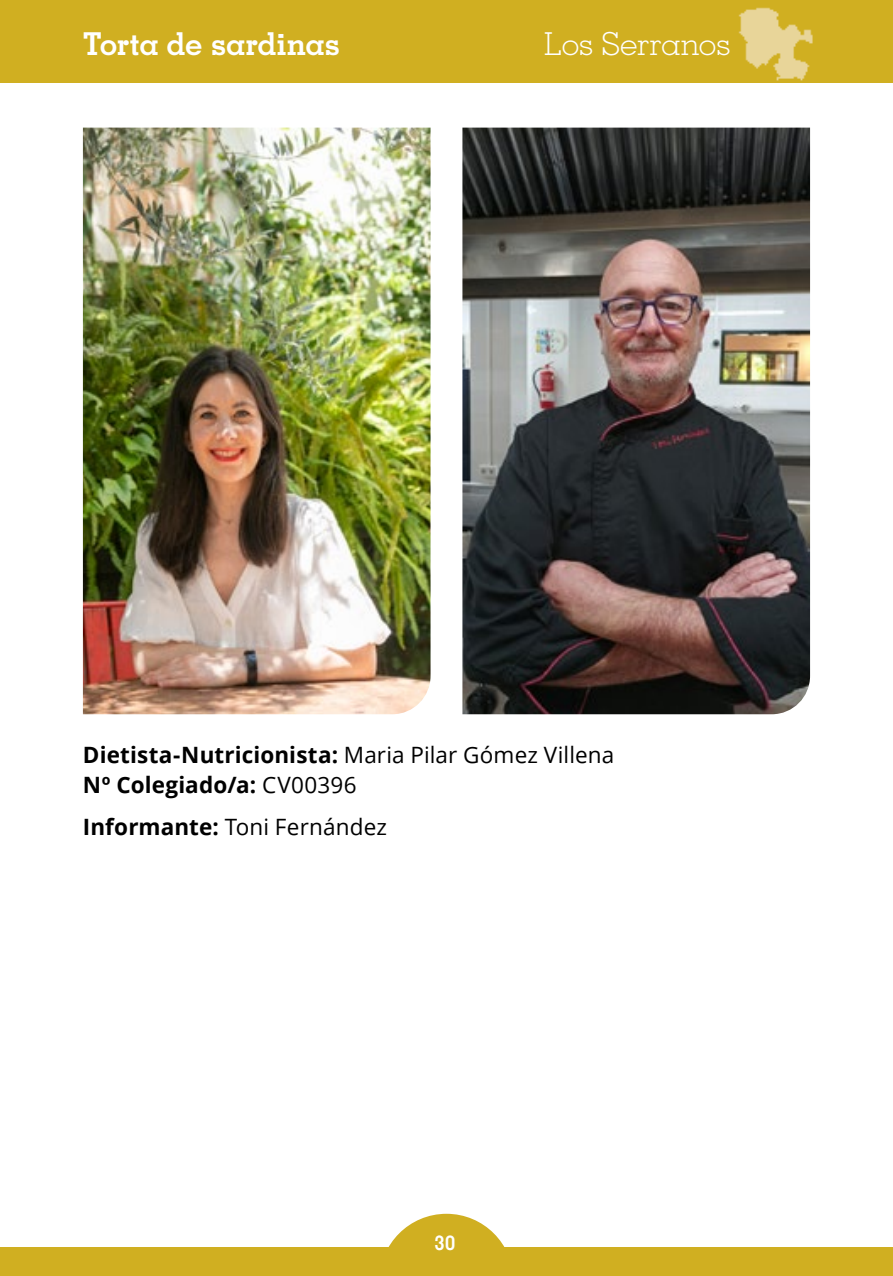
<style>
.page{position:relative;width:893px;height:1276px;background:#fff}
.page>*{position:absolute;margin:0;border:0;box-sizing:border-box;transform-origin:0 0}
.t1{font:700 31.5px "Memphis LT Std";letter-spacing:-.01em;color:#fff}
.t2{font:300 31.5px "Memphis LT Std";color:#fff}
.t3{font:700 22.5px/29.2px "Open Sans";letter-spacing:.005em;color:#000}
.t4{font:22.5px "Open Sans";letter-spacing:.005em;color:#000}
.t5{font:700 20.25px "Memphis LT Std";color:#fff}
.s1{font-weight:400}
.s2{font-weight:700}
</style>
<div class="page">
<div style="left:0;top:1247px;width:893px;height:29px;background:#d0af21"></div>
<svg style="left:388px;top:1213px;width:117px;height:34px"></svg>
<div style="left:0;top:0;width:893px;height:83px;background:#d0af21"></div>
<img style="left:462px;top:128px;width:348px;height:586px">
<img style="left:83px;top:128px;width:348px;height:586px">
<img style="left:738px;top:7px;width:75px;height:74px">
<h1 class="t1" style="left:83px;top:24px;width:259px">Torta de sardinas</h1>
<h1 class="t2" style="left:544px;top:24px;width:188px">Los Serranos</h1>
<p class="t3" style="left:83px;top:740px;width:533px">Dietista-Nutricionista: <span class="s1">Maria Pilar Gómez Villena<br></span>Nº Colegiado/a: <span class="s1">CV00396</span></p>
<p class="t4" style="left:83px;top:811px;width:306px"><span class="s2">Informante:</span> Toni Fernández</p>
<p class="t5" style="left:434px;top:1229px;width:22px">30</p>
</div>
